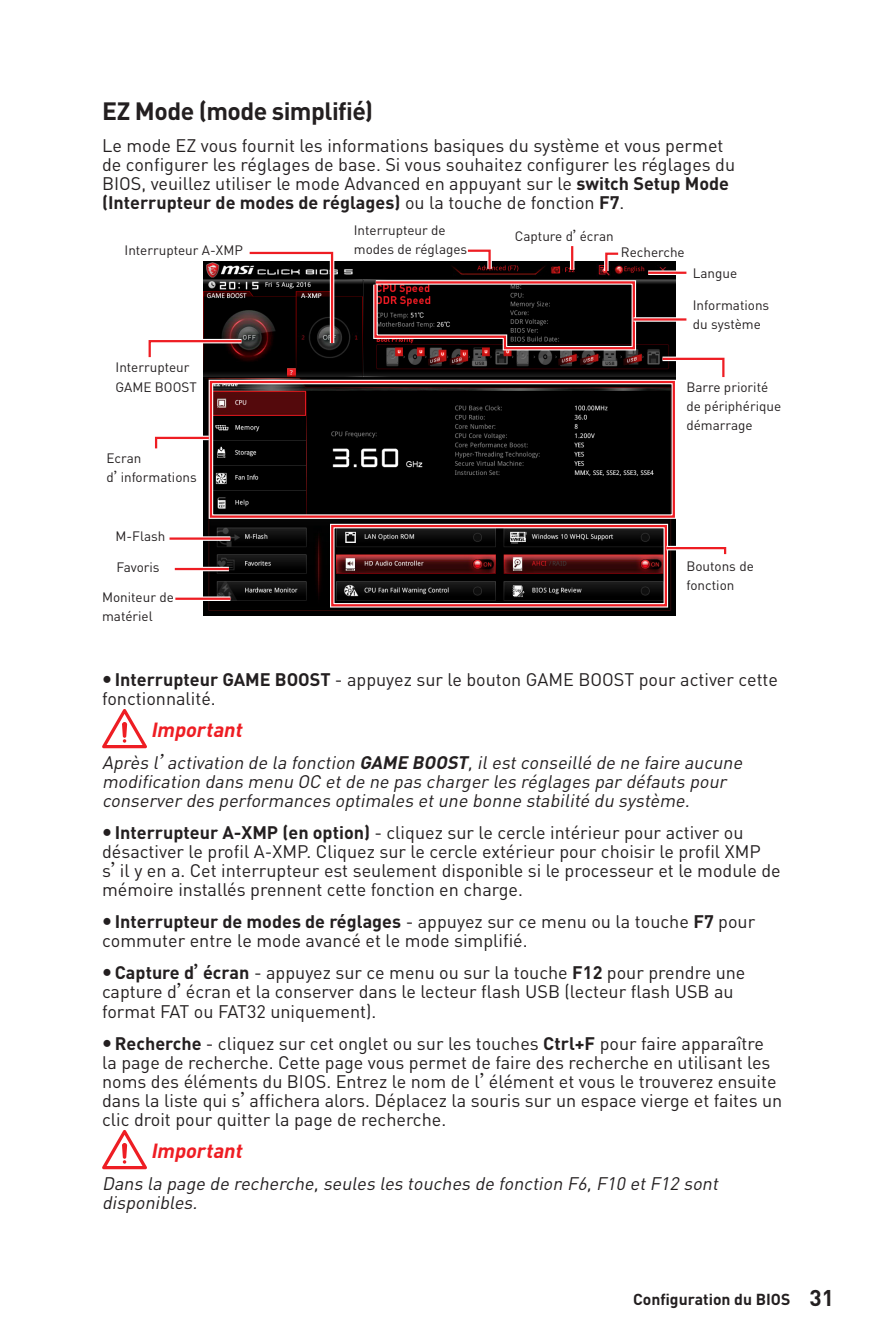
<style>
.page{position:relative;width:893px;height:1340px;background:#fff}
.page>*{position:absolute;margin:0;border:0;box-sizing:border-box;transform-origin:0 0}
.t1{font:700 24.75px "DIN Pro";letter-spacing:-.02em;color:#231f20}
.t2{font:italic 700 20.25px "DIN Pro";color:#ee1d23}
.t3{font:18px/19.1px "DIN Pro";color:#231f20}
.t4{font:italic 18px/19.1px "DIN Pro";color:#231f20}
.t5{font:700 15.75px "DIN Pro";color:#231f20}
.t6{font:13.5px/19.1px "DIN Pro";color:#231f20}
.s1{font-weight:700}
.s2{font-family:"Noto Sans CJ Ktc"}
.s3{font-family:"Noto Sans CJ Ktc";font-weight:700}
.s4{font-size:22.5px}
</style>
<div class="page">
<img style="left:204px;top:262px;width:472px;height:354px">
<div style="left:209px;top:380px;width:467px;height:139px;border:4px solid #fff"></div>
<div style="left:210px;top:381px;width:465px;height:137px;border:2px solid #ee1d23"></div>
<div style="left:330px;top:524px;width:338px;height:83px;border:4px solid #fff"></div>
<div style="left:331px;top:525px;width:336px;height:81px;border:2px solid #ee1d23"></div>
<svg style="left:155px;top:433px;width:58px;height:20px"></svg>
<svg style="left:662px;top:543px;width:65px;height:15px"></svg>
<div style="left:633px;top:317px;width:53px;height:5px;background:#f47478"></div>
<hr style="left:633px;top:318px;width:53px;height:2px;background:#ee1d23">
<div style="left:648px;top:270px;width:38px;height:5px;background:#f8aaad"></div>
<hr style="left:648px;top:272px;width:38px;height:2px;background:#ee1d23">
<svg style="left:371px;top:249px;width:267px;height:104px;background:#453233"></svg>
<svg style="left:658px;top:354px;width:67px;height:27px"></svg>
<svg style="left:148px;top:251px;width:189px;height:110px"></svg>
<div style="left:169px;top:536px;width:61px;height:5px;background:#f25b5f"></div>
<hr style="left:169px;top:537px;width:61px;height:2px;background:#ee1d23">
<svg style="left:203px;top:596px;width:27px;height:5px"></svg>
<hr style="left:175px;top:597px;width:55px;height:3px;background:#ee1d23">
<svg style="left:175px;top:567px;width:54px;height:4px"></svg>
<hr style="left:175px;top:568px;width:54px;height:2px;background:#ee1d23">
<svg style="left:570px;top:246px;width:4px;height:24px"></svg>
<hr style="left:571px;top:246px;width:2px;height:24px;background:#ee1d23">
<svg style="left:102px;top:709px;width:45px;height:39px"></svg>
<svg style="left:102px;top:1130px;width:45px;height:39px"></svg>
<h1 class="t1" style="left:102px;top:94px;width:273px">EZ Mode (mode simplifié)</h1>
<p class="t3" style="left:102px;top:135px;width:635px">Le mode EZ vous fournit les informations basiques du système et vous permet de configurer les réglages de base. Si vous souhaitez configurer les réglages du BIOS, veuillez utiliser le mode Advanced en appuyant sur le <span class="s1">switch Setup Mode (Interrupteur de modes de réglages)</span> ou la touche de fonction <span class="s1">F7</span>.</p>
<p class="t6" style="left:125px;top:240px;width:120px">Interrupteur A-XMP</p>
<p class="t6" style="left:354px;top:220px;width:115px">Interrupteur de modes de réglages</p>
<p class="t6" style="left:515px;top:226px;width:100px">Capture d<span class="s2">’</span>écran</p>
<p class="t6" style="left:621px;top:242px;width:65px">Recherche</p>
<p class="t6" style="left:693px;top:263px;width:46px">Langue</p>
<p class="t6" style="left:116px;top:357px;width:83px">Interrupteur<br>GAME BOOST</p>
<p class="t6" style="left:107px;top:448px;width:92px">Ecran d<span class="s2">’</span>informations</p>
<p class="t6" style="left:116px;top:526px;width:51px">M-Flash</p>
<p class="t6" style="left:116px;top:557px;width:45px">Favoris</p>
<p class="t6" style="left:102px;top:587px;width:73px">Moniteur de matériel</p>
<p class="t6" style="left:693px;top:295px;width:78px">Informations du système</p>
<p class="t6" style="left:686px;top:377px;width:96px">Barre priorité de périphérique démarrage</p>
<p class="t6" style="left:686px;top:556px;width:69px">Boutons de fonction</p>
<p class="t3" style="left:102px;top:669px;width:677px;text-indent:13px"><span class="s1">Interrupteur GAME BOOST</span> - appuyez sur le bouton GAME BOOST pour activer cette fonctionnalité.</p>
<p class="t2" style="left:151px;top:716px;width:97px">Important</p>
<p class="t4" style="left:102px;top:752px;width:646px">Après l<span class="s2">’</span>activation de la fonction <span class="s1">GAME BOOST</span>,ilestconseillé de ne faire aucune modification dans menu OC etde ne pas charger les réglages par défauts pour conserver des performances optimales etune bonne stabilité du système.</p>
<p class="t3" style="left:102px;top:822px;width:680px;text-indent:13px"><span class="s1">Interrupteur A-XMP (en option)</span> - cliquez sur le cercle intérieur pour activer ou désactiver le profil A-XMP. Cliquez sur le cercle extérieur pour choisir le profil XMP s<span class="s2">’</span>il y en a. Cet interrupteur est seulement disponible si le processeur et le module de mémoire installés prennent cette fonction en charge.</p>
<p class="t3" style="left:102px;top:911px;width:655px;text-indent:13px"><span class="s1">Interrupteur de modes de réglages</span> - appuyez sur ce menu ou la touche <span class="s1">F7</span> pour commuter entre le mode avancé et le mode simplifié.</p>
<p class="t3" style="left:102px;top:962px;width:645px;text-indent:13px"><span class="s1">Capture d</span><span class="s3">’</span><span class="s1">écran</span> - appuyez sur ce menu ou sur la touche <span class="s1">F12</span> pour prendre une capture d<span class="s2">’</span>écran et la conserver dans le lecteur flash USB (lecteur flash USB au format FAT ou FAT32 uniquement).</p>
<p class="t3" style="left:102px;top:1032px;width:682px;text-indent:13px"><span class="s1">Recherche</span> - cliquez sur cet onglet ou sur les touches <span class="s1">Ctrl+F</span> pour faire apparaître la page de recherche. Cette page vous permet de faire des recherche en utilisant les noms des éléments du BIOS. Entrez le nom de l<span class="s2">’</span>élément et vous le trouverez ensuite dans la liste qui s<span class="s2">’</span>affichera alors. Déplacez la souris sur un espace vierge et faites un clic droit pour quitter la page de recherche.</p>
<p class="t2" style="left:151px;top:1136px;width:97px">Important</p>
<p class="t4" style="left:102px;top:1173px;width:622px">Dans la page de recherche,seules les touches de fonction F6,F10 etF12 sont disponibles.</p>
<p class="t5" style="left:633px;top:1288px;width:202px">Configuration du BIOS <span class="s4">31</span></p>
</div>
